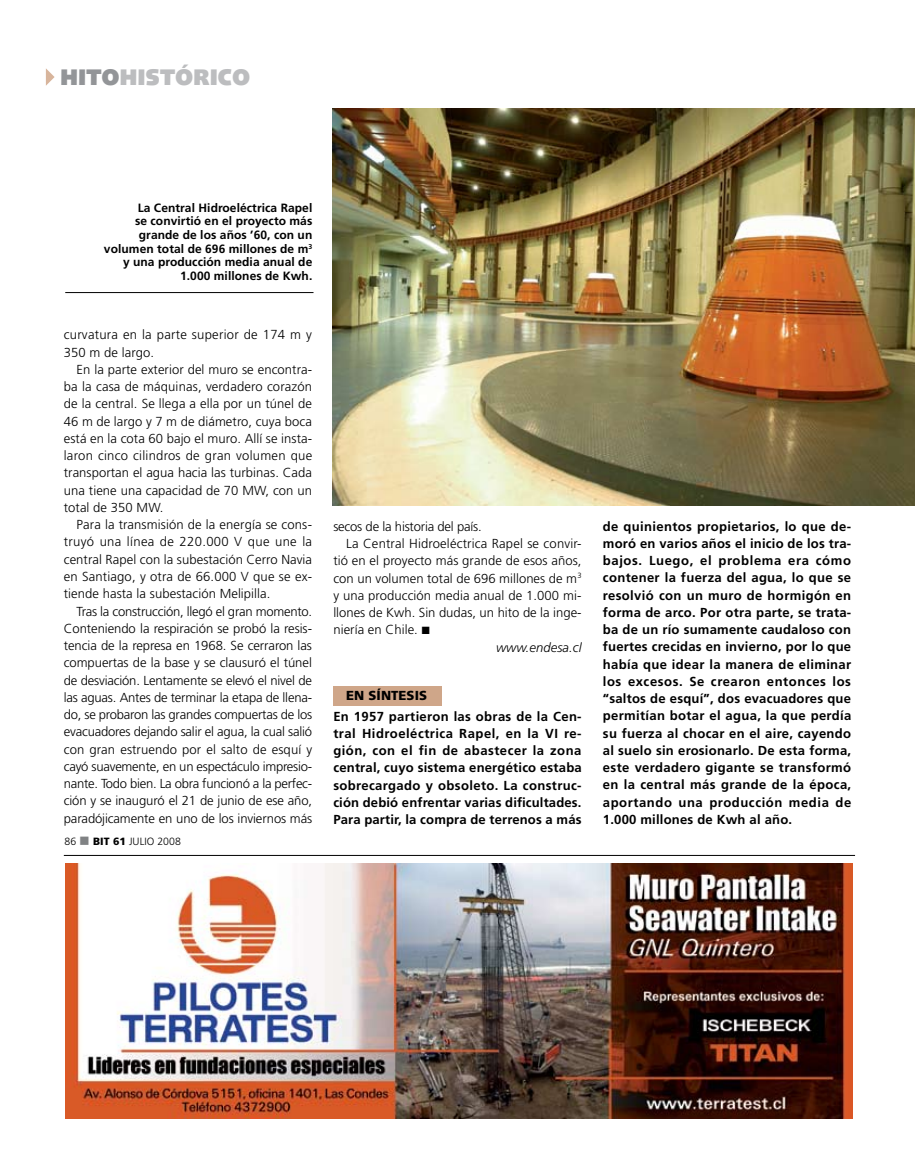
<style>
.page{position:relative;width:915px;height:1170px;background:#fff}
.page>*{position:absolute;margin:0;border:0;box-sizing:border-box;transform-origin:0 0}
.t1{font:900 22.5px "Syntax";letter-spacing:.02em;color:#bcbdbf}
.t2{font:300 13.05px/17.2px "Frutiger";letter-spacing:.005em;color:#000;text-align:justify}
.t3{font:700 13.05px/17.2px "Frutiger";letter-spacing:.015em;color:#000;text-align:justify}
.t4{font:300 13.05px "Frutiger";letter-spacing:-.015em;color:#000}
.t5{font:italic 300 13.05px "Frutiger";letter-spacing:.005em;color:#000}
.t6{font:900 13.05px "Frutiger";letter-spacing:.005em;color:#000}
.t7{font:700 12px/13.5px "Frutiger";letter-spacing:.005em;color:#000;text-align:right}
.t8{font:300 10.5px "Frutiger";letter-spacing:.005em;color:#000}
.s1{color:#939598}
.s2{color:#808284}
.s3{font-weight:900}
</style>
<div class="page">
<svg style="left:46px;top:68px;width:9px;height:18px"></svg>
<div style="left:333px;top:686px;width:108px;height:20px;background:#cfa689"></div>
<hr style="left:65px;top:292px;width:248px;height:1px;background:#000">
<hr style="left:64px;top:855px;width:790px;height:1px;background:#000">
<img style="left:333px;top:109px;width:581px;height:396px">
<img style="left:65px;top:863px;width:786px;height:255px">
<h1 class="t1" style="left:60px;top:63px;width:191px"><span class="s1">HITO</span>HISTÓRICO</h1>
<p class="t7" style="left:104px;top:201px;width:210px">La Central Hidroeléctrica Rapel<br>se convirtió en el proyecto más grande de los años ’60, con un volumen total de 696 millones de m<sup>3 </sup>y una producción media anual de<br>1.000 millones de Kwh.</p>
<p class="t2" style="left:64px;top:326px;width:249px">curvatura en la parte superior de 174 m y<br>350 m de largo.</p>
<p class="t2" style="left:64px;top:360px;width:250px;text-indent:13px">En la parte exterior del muro se encontra&shy;ba la casa de máquinas, verdadero corazón de la central. Se llega a ella por un túnel de 46 m de largo y 7 m de diámetro, cuya boca está en la cota 60 bajo el muro. Allí se insta&shy;laron cinco cilindros de gran volumen que transportan el agua hacia las turbinas. Cada una tiene una capacidad de 70 MW, con un total de 350 MW.</p>
<p class="t2" style="left:64px;top:516px;width:250px;text-indent:13px">Para la transmisión de la energía se cons&shy;truyó una línea de 220.000 V que une la central Rapel con la subestación Cerro Navia en Santiago, y otra de 66.000 V que se ex&shy;tiende hasta la subestación Melipilla.</p>
<p class="t2" style="left:64px;top:602px;width:250px;text-indent:13px">Tras la construcción, llegó el gran momento.<br>Conteniendo la respiración se probó la resis&shy;tencia de la represa en 1968. Se cerraron las compuertas de la base y se clausuró el túnel de desviación. Lentamente se elevó el nivel de las aguas. Antes de terminar la etapa de llena&shy;do, se probaron las grandes compuertas de los evacuadores dejando salir el agua, la cual salió con gran estruendo por el salto de esquí y cayó suavemente, en un espectáculo impresio&shy;nante. Todo bien. La obra funcionó a la perfec&shy;ción y se inauguró el 21 de junio de ese año, paradójicamente en uno de los inviernos más</p>
<p class="t8" style="left:64px;top:835px;width:118px">86 <span class="s2">■</span> <span class="s3">BIT 61</span> julio 2008</p>
<p class="t4" style="left:333px;top:519px;width:150px">secos de la historia del país.</p>
<p class="t2" style="left:346px;top:535px;width:237px">La Central Hidroeléctrica Rapel se convir-</p>
<p class="t2" style="left:333px;top:552px;width:250px">tió en el proyecto más grande de esos años,</p>
<p class="t2" style="left:333px;top:569px;width:250px">con un volumen total de 696 millones de m<sup>3</sup></p>
<p class="t2" style="left:333px;top:586px;width:250px">y una producción media anual de 1.000 mi-</p>
<p class="t2" style="left:333px;top:604px;width:250px">llones de Kwh. Sin dudas, un hito de la inge-</p>
<p class="t2" style="left:333px;top:621px;width:98px">niería en C hile. ■</p>
<p class="t5" style="left:496px;top:639px;width:87px">www.endesa.cl</p>
<p class="t6" style="left:346px;top:688px;width:68px">EN SÍNTESIS</p>
<p class="t3" style="left:333px;top:707px;width:250px">En 1957 partieron las obras de la Cen&shy;tral Hidroeléctrica Rapel, en la VI re&shy;gión, con el fin de abastecer la zona central, cuyo sistema energético estaba sobrecargado y obsoleto. La construc&shy;ción debió enfrentar varias dificultades.<br>Para partir, la compra de terrenos a más</p>
<p class="t3" style="left:602px;top:517px;width:250px">de quinientos propietarios, lo que de&shy;moró en varios años el inicio de los tra&shy;bajos. Luego, el problema era cómo contener la fuerza del agua, lo que se resolvió con un muro de hormigón en forma de arco. Por otra parte, se trata&shy;ba de un río sumamente caudaloso con fuertes crecidas en invierno, por lo que había que idear la manera de eliminar los excesos. Se crearon entonces los “saltos de esquí”, dos evacuadores que permitían botar el agua, la que perdía su fuerza al chocar en el aire, cayendo al suelo sin erosionarlo. De esta forma, este verdadero gigante se transformó en la central más grande de la época, aportando una producción media de 1.000 millones de Kwh al año.</p>
</div>
